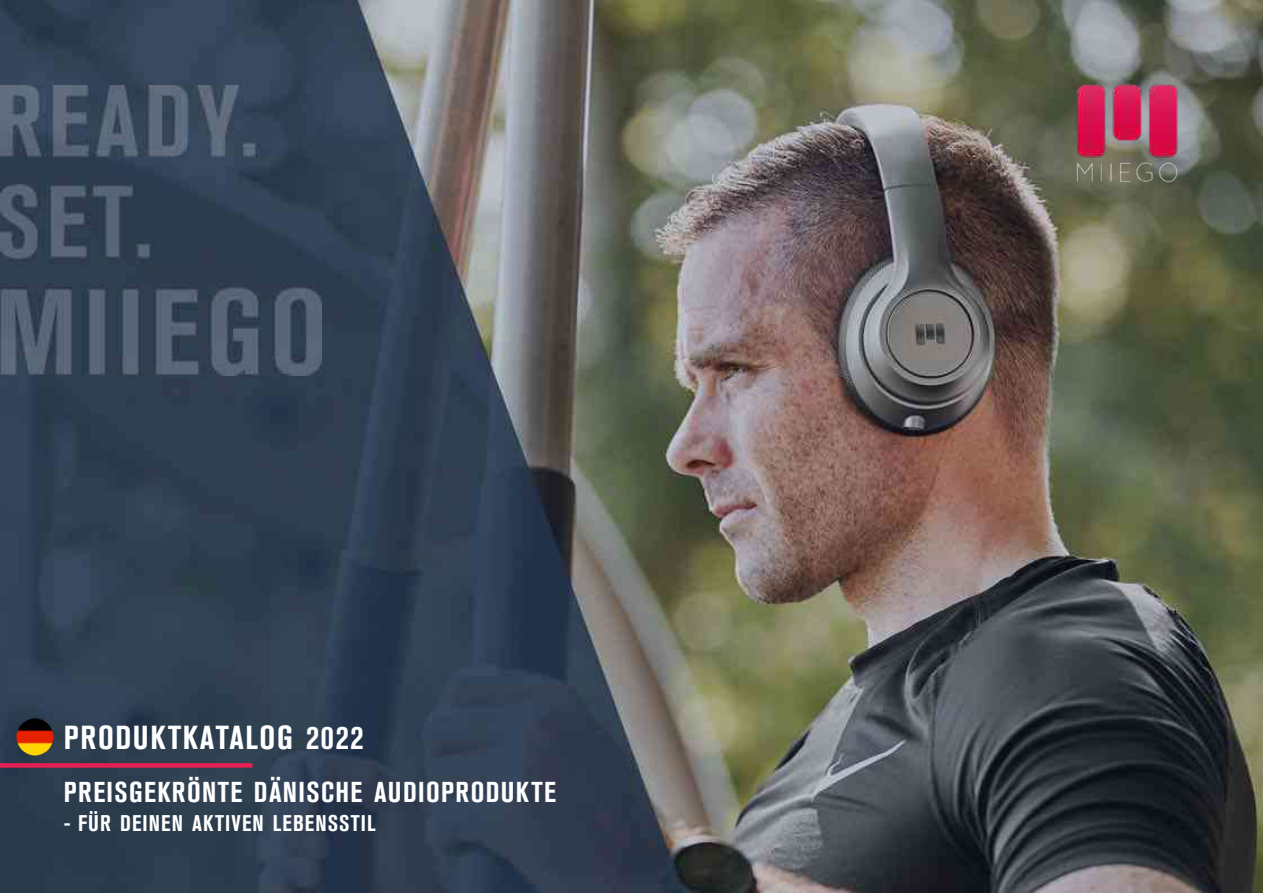
<style>
.page{position:relative;width:1263px;height:893px;background:#fff}
.page>*{position:absolute;margin:0;border:0;box-sizing:border-box;transform-origin:0 0}
.t1{font:700 condensed 33px "Akzidenz Grotesk BQ";letter-spacing:.05em;color:#fff}
.t2{font:700 condensed 28.5px "Akzidenz Grotesk BQ";letter-spacing:.05em;color:#fff}
.t3{font:700 condensed 22.5px "Akzidenz Grotesk BQ";letter-spacing:.05em;color:#fff}
</style>
<div class="page">
<img style="left:685px;top:0;width:578px;height:893px">
<img style="left:0;top:0;width:685px;height:893px">
<img style="left:1076px;top:69px;width:103px;height:138px">
<div style="left:0;top:763px;width:252px;height:5px;background:#e62054"></div>
<img style="left:0;top:85px;width:322px;height:290px">
<img style="left:16px;top:718px;width:37px;height:37px;border-radius:50%">
<p class="t1" style="left:64px;top:718px;width:301px">PRODUKTKATALOG 2022</p>
<p class="t2" style="left:64px;top:776px;width:494px">PREISGEKRÖNTE DÄNISCHE AUDIOPRODUKTE</p>
<p class="t3" style="left:64px;top:810px;width:313px">- FÜR DEINEN AKTIVEN LEBENSSTIL</p>
</div>
